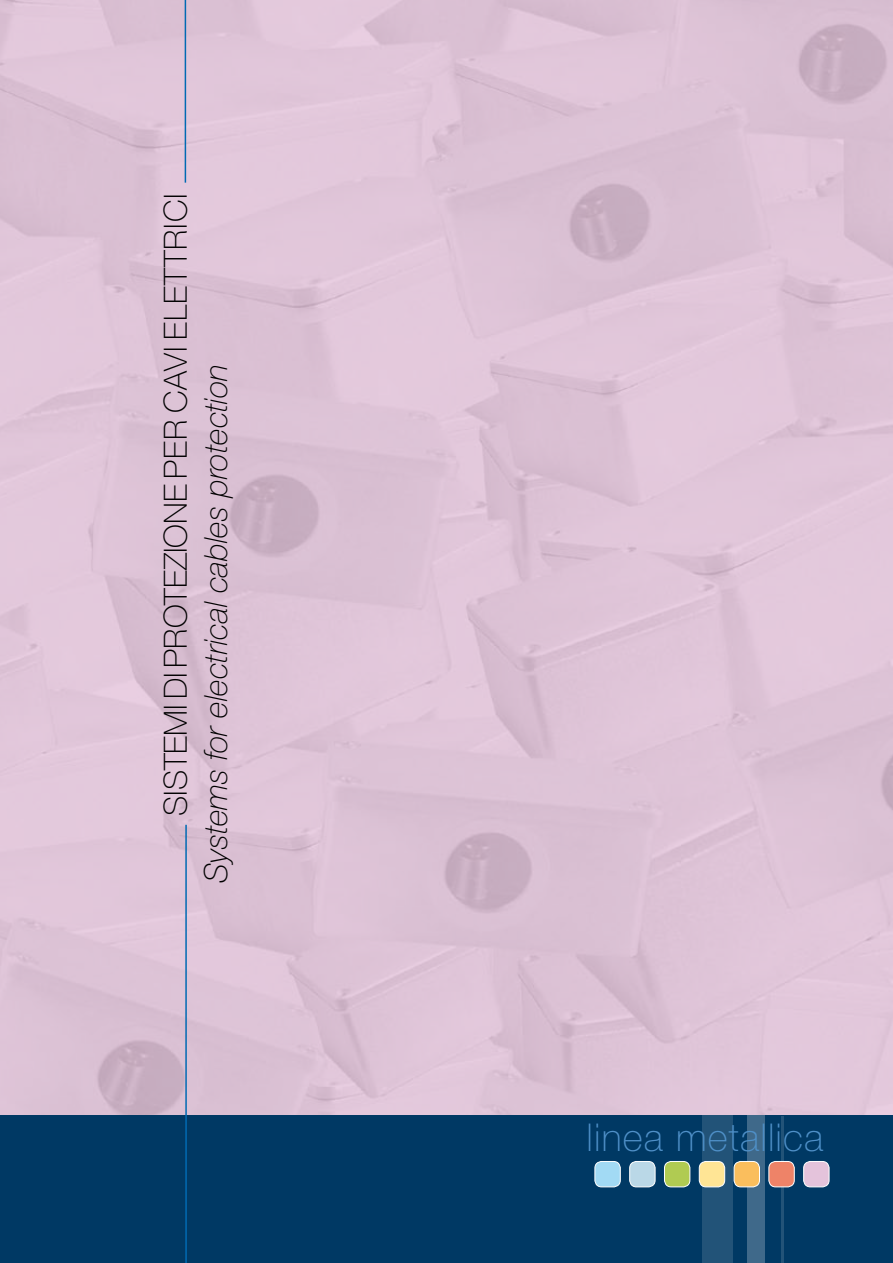
<style>
.page{position:relative;width:893px;height:1263px;background:#fff}
.page>*{position:absolute;margin:0;border:0;box-sizing:border-box;transform-origin:0 0}
.t1{font:100 38.4px "Helvetica Neue";letter-spacing:.03em;color:#4f90c8}
.t2{font:italic 100 31.95px "Helvetica Neue";color:#000}
.t3{font:100 31.95px "Helvetica Neue";color:#000}
</style>
<div class="page">
<img style="left:0;top:0;width:893px;height:1116px">
<div style="left:0;top:1116px;width:892px;height:147px;background:#003964"></div>
<div style="left:702px;top:1116px;width:30px;height:147px;background:#225378"></div>
<div style="left:747px;top:1116px;width:17px;height:147px;background:#3f698a"></div>
<hr style="left:781px;top:1116px;width:2px;height:147px;background:#fff">
<img style="left:858px;top:764px;width:35px;height:499px">
<div style="left:595px;top:1161px;width:25px;height:26px;background:#a2daf4;border-radius:7px"></div>
<div style="left:594px;top:1161px;width:27px;height:26px;border:1px solid #fff;border-radius:7px"></div>
<div style="left:804px;top:1161px;width:25px;height:26px;background:#e4c3db;border-radius:7px"></div>
<div style="left:803px;top:1161px;width:26px;height:26px;border:1px solid #fff;border-radius:7px"></div>
<div style="left:630px;top:1161px;width:25px;height:26px;background:#bad8e7;border-radius:7px"></div>
<div style="left:629px;top:1161px;width:27px;height:26px;border:1px solid #fff;border-radius:7px"></div>
<div style="left:664px;top:1161px;width:26px;height:26px;background:#b0cb52;border-radius:7px"></div>
<div style="left:664px;top:1161px;width:26px;height:26px;border:1px solid #fff;border-radius:7px"></div>
<div style="left:699px;top:1161px;width:26px;height:26px;background:#ffe595;border-radius:7px"></div>
<div style="left:699px;top:1161px;width:26px;height:26px;border:1px solid #fff;border-radius:7px"></div>
<div style="left:734px;top:1161px;width:25px;height:26px;background:#fabe5d;border-radius:7px"></div>
<div style="left:734px;top:1161px;width:26px;height:26px;border:1px solid #fff;border-radius:7px"></div>
<div style="left:769px;top:1161px;width:25px;height:26px;background:#ee8368;border-radius:7px"></div>
<div style="left:768px;top:1161px;width:27px;height:26px;border:1px solid #fff;border-radius:7px"></div>
<hr style="left:185px;top:0;width:1px;height:183px;background:#006ab3">
<hr style="left:185px;top:825px;width:2px;height:438px;background:#006ab3">
<p class="t3" style="left:157px;top:816px;width:624px;rotate:-90deg">SISTEMI DI PROTEZIONE PER CAVI ELETTRICI</p>
<p class="t2" style="left:197px;top:883px;width:520px;rotate:-90deg">Systems for electrical cables protection</p>
<p class="t1" style="left:587px;top:1115px;width:238px">linea metallica</p>
</div>
